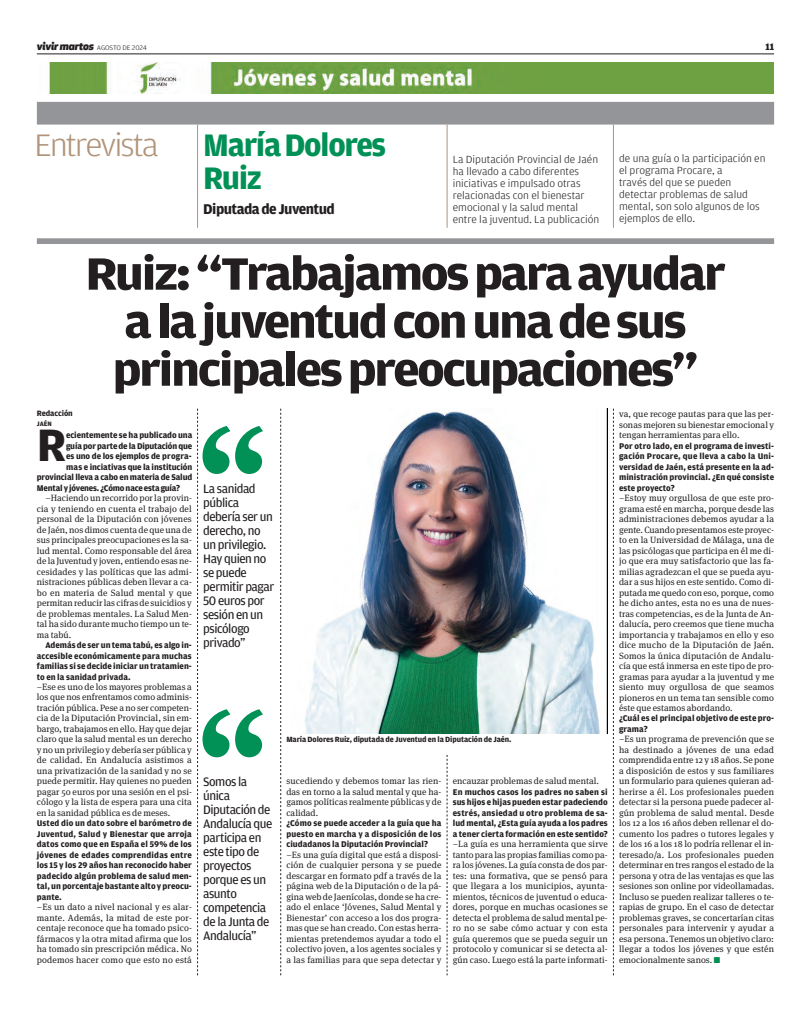
<style>
.page{position:relative;width:811px;height:1021px;background:#fff}
.page>*{position:absolute;margin:0;border:0;box-sizing:border-box;transform-origin:0 0}
.t1{font:180px "Meta Serif OT";color:#019156}
.t2{font:700 48.1px "Amplitude";color:#231f20}
.t3{font:700 48px/48px "Amplitude";letter-spacing:-.05em;color:#231f20;text-align:center;scale:1.1 1}
.t4{font:700 33px/33px "Amplitude";letter-spacing:-.045em;color:#019156}
.t5{font:300 33px "Amplitude";letter-spacing:-.055em;color:#b1947a;scale:1.1 1}
.t6{font:700 15px "Amplitude";letter-spacing:-.035em;color:#231f20}
.t7{font:13px/14px "Amplitude";letter-spacing:-.035em;color:#231f20}
.t8{font:300 11px/12px "Amplitude";color:#231f20;scale:1.05 1}
.t9{font:900 10px "Amplitude";color:#231f20}
.t10{font:9.1px/10.5px "Meta Serif OT";letter-spacing:.005em;color:#231f20;text-align:justify}
.t11{font:700 8.8px/10.5px "Amplitude";color:#231f20;text-align:justify}
.t12{font:700 8.8px "Amplitude";letter-spacing:-.02em;color:#231f20}
.t13{font:700 8.2px "Amplitude";letter-spacing:-.005em;color:#231f20}
.t14{font:700 8px "Amplitude";letter-spacing:-.01em;color:#231f20}
.t15{font:300 7px "Amplitude";letter-spacing:-.01em;color:#231f20;scale:1.1 1}
.t16{font:700 6.8px "Amplitude";color:#231f20}
.s1{font-family:"Apex New";font-weight:800;font-style:italic;font-size:11px}
.s2{color:#019156}
</style>
<div class="page">
<hr style="left:37px;top:54px;width:737px;height:1px;background:#231f20">
<div style="left:37px;top:102px;width:737px;height:23px;background:#939598"></div>
<div style="left:37px;top:238px;width:737px;height:6px;background:#939598"></div>
<hr style="left:197px;top:125px;width:1px;height:103px;background:#b1947a">
<hr style="left:447px;top:125px;width:1px;height:103px;background:#b1947a">
<hr style="left:613px;top:125px;width:1px;height:103px;background:#b1947a">
<img style="left:305px;top:409px;width:303px;height:324px">
<svg style="left:197px;top:408px;width:1px;height:567px"></svg>
<svg style="left:447px;top:755px;width:1px;height:220px"></svg>
<svg style="left:280px;top:408px;width:1px;height:567px"></svg>
<svg style="left:613px;top:408px;width:1px;height:567px"></svg>
<img style="left:49px;top:62px;width:725px;height:32px">
<p class="t15" style="left:37px;top:43px;width:102px"><span class="s1">vivir martos</span> AGOSTO DE 2024</p>
<p class="t9" style="left:765px;top:40px;width:10px">11</p>
<h3 class="t5" style="left:34px;top:125px;width:115px">Entrevista</h3>
<h3 class="t4" style="left:203px;top:128px;width:185px">MaríaDolores<br>Ruiz</h3>
<h3 class="t6" style="left:203px;top:200px;width:133px">Diputada de Juventud</h3>
<p class="t8" style="left:453px;top:153px;width:141px">La Diputación Provincial de Jaén ha llevado a cabo diferentes iniciativas e impulsado otras relacionadas con el bienestar emocional y la salud mental entre la juventud. La publicación</p>
<p class="t8" style="left:619px;top:152px;width:141px">de una guía o la participación en el programa Procare, a<br>través del que se pueden detectar problemas de salud mental, son solo algunos de los ejemplos de ello.</p>
<h3 class="t3" style="left:85px;top:249px;width:584px">Ruiz:“Trabajamosparaayudar alajuventudconunadesus principalespreocupaciones”</h3>
<p class="t13" style="left:37px;top:408px;width:37px">Redacción</p>
<p class="t16" style="left:37px;top:419px;width:17px">JAÉN</p>
<h2 class="t2" style="left:37px;top:416px;width:31px">R</h2>
<p class="t11" style="left:66px;top:430px;width:128px">ecientemente se ha publicado una</p>
<p class="t12" style="left:66px;top:440px;width:128px">guía por parte de la Diputación que</p>
<p class="t11" style="left:66px;top:451px;width:127px">es uno de los ejemplos de progra-</p>
<p class="t11" style="left:66px;top:461px;width:128px">mas e inciativas que la institución</p>
<p class="t11" style="left:37px;top:472px;width:157px">provincial lleva a cabo en materia de Salud</p>
<p class="t12" style="left:37px;top:482px;width:145px">Mental y jóvenes. ¿Cómo nace esta guía?</p>
<p class="t10" style="left:37px;top:493px;width:156px;text-indent:9px">–Haciendo un recorrido por la provin&shy;cia y teniendo en cuenta el trabajo del personal de la Diputación con jóvenes de Jaén, nos dimos cuenta de que una de sus principales preocupaciones es la sa&shy;lud mental. Como responsable del área de la Juventud y joven, entiendo esas ne&shy;cesidades y las políticas que las admi&shy;nistraciones públicas deben llevar a ca&shy;bo en materia de Salud mental y que permitan reducir las cifras de suicidios y de problemas mentales. La Salud Men&shy;tal ha sido durante mucho tiempo un te&shy;ma tabú.</p>
<p class="t11" style="left:37px;top:639px;width:156px;text-indent:9px">Además de ser un tema tabú, es algo in&shy;accesible económicamente para muchas familias si se decide iniciar un tratamien&shy;to en la sanidad privada.</p>
<p class="t10" style="left:37px;top:682px;width:156px">–Ese es uno de los mayores problemas a los que nos enfrentamos como adminis&shy;tración pública. Pese a no ser competen&shy;cia de la Diputación Provincial, sin em&shy;bargo, trabajamos en ello. Hay que dejar claro que la salud mental es un derecho y no un privilegio y debería ser pública y de calidad. En Andalucía asistimos a una privatización de la sanidad y no se puede permitir. Hay quienes no pueden pagar 50 euros por una sesión en el psi&shy;cólogo y la lista de espera para una cita en la sanidad pública es de meses.</p>
<p class="t11" style="left:37px;top:818px;width:156px">Usted dio un dato sobre el barómetro de Juventud, Salud y Bienestar que arroja datos como que en España el 59% de los jóvenes de edades comprendidas entre los 15 y los 29 años han reconocido haber padecido algún problema de salud men&shy;tal, un porcentaje bastante alto y preocu&shy;pante.</p>
<p class="t10" style="left:37px;top:902px;width:156px">–Es un dato a nivel nacional y es alar&shy;mante. Además, la mitad de este por&shy;centaje reconoce que ha tomado psico&shy;fármacos y la otra mitad afirma que los ha tomado sin prescripción médica. No podemos hacer como que esto no está</p>
<h1 class="t1" style="left:192px;top:421px;width:82px">‘‘</h1>
<h3 class="t7" style="left:203px;top:481px;width:72px">La sanidad pública debería ser un derecho, no un privilegio.<br>Hay quien no se puede permitir pagar<br>50 euros por sesión en un psicólogo privado”</h3>
<h1 class="t1" style="left:192px;top:704px;width:82px">‘‘</h1>
<h3 class="t7" style="left:203px;top:774px;width:71px">Somos la única<br>Diputación de<br>Andalucía que participa en este tipo de proyectos porque es un asunto competencia de la Junta de<br>Andalucía”</h3>
<p class="t14" style="left:286px;top:735px;width:226px">María Dolores Ruíz, diputada de Juventud en la Diputación de Jaén.</p>
<p class="t10" style="left:286px;top:776px;width:156px">sucediendo y debemos tomar las rien&shy;das en torno a la salud mental y que ha&shy;gamos políticas realmente públicas y de calidad.</p>
<p class="t11" style="left:286px;top:818px;width:156px">¿Cómo se puede acceder a la guía que ha puesto en marcha y a disposición de los ciudadanos la Diputación Provincial?</p>
<p class="t10" style="left:286px;top:850px;width:156px">–Es una guía digital que está a disposi&shy;ción de cualquier persona y se puede descargar en formato pdf a través de la página web de la Diputación o de la pá&shy;gina web de Jaenícolas, donde se ha cre&shy;ado el enlace ‘Jóvenes, Salud Mental y Bienestar’ con acceso a los dos progra&shy;mas que se han creado. Con estas herra&shy;mientas pretendemos ayudar a todo el colectivo joven, a los agentes sociales y a las familias para que sepa detectar y</p>
<p class="t10" style="left:453px;top:776px;width:148px">encauzar problemas de salud mental.</p>
<p class="t11" style="left:453px;top:786px;width:156px">En muchos casos los padres no saben si sus hijos e hijas pueden estar padeciendo estrés, ansiedad u otro problema de sa&shy;lud mental, ¿Esta guía ayuda a los padres a tener cierta formación en este sentido?</p>
<p class="t10" style="left:453px;top:839px;width:156px">–La guía es una herramienta que sirve tanto para las propias familias como pa&shy;ra los jóvenes. La guía consta de dos par&shy;tes: una formativa, que se pensó para que llegara a los municipios, ayunta&shy;mientos, técnicos de juventud o educa&shy;dores, porque en muchas ocasiones se detecta el problema de salud mental pe&shy;ro no se sabe cómo actuar y con esta guía queremos que se pueda seguir un protocolo y comunicar si se detecta al&shy;gún caso. Luego está la parte informati-</p>
<p class="t10" style="left:619px;top:409px;width:156px">va, que recoge pautas para que las per&shy;sonas mejoren su bienestar emocional y tengan herramientas para ello.</p>
<p class="t11" style="left:619px;top:440px;width:156px">Por otro lado, en el programa de investi&shy;gación Procare, que lleva a cabo la Uni&shy;versidad de Jaén, está presente en la ad&shy;ministración provincial. ¿En qué consiste este proyecto?</p>
<p class="t10" style="left:619px;top:493px;width:156px">–Estoy muy orgullosa de que este pro&shy;grama esté en marcha, porque desde las administraciones debemos ayudar a la gente. Cuando presentamos este proyec&shy;to en la Universidad de Málaga, una de las psicólogas que participa en él me di&shy;jo que era muy satisfactorio que las fa&shy;milias agradezcan el que se pueda ayu&shy;dar a sus hijos en este sentido. Como di&shy;putada me quedo con eso, porque, como he dicho antes, esta no es una de nues&shy;tras competencias, es de la Junta de An&shy;dalucía, pero creemos que tiene mucha importancia y trabajamos en ello y eso dice mucho de la Diputación de Jaén.<br>Somos la única diputación de Andalu&shy;cía que está inmersa en este tipo de pro&shy;gramas para ayudar a la juventud y me siento muy orgullosa de que seamos pioneros en un tema tan sensible como éste que estamos abordando.</p>
<p class="t11" style="left:619px;top:713px;width:156px">¿Cuál es el principal objetivo de este pro&shy;grama?</p>
<p class="t10" style="left:619px;top:734px;width:156px">–Es un programa de prevención que se ha destinado a jóvenes de una edad comprendida entre 12 y 18 años. Se pone a disposición de estos y sus familiares un formulario para quienes quieran ad&shy;herirse a él. Los profesionales pueden detectar si la persona puede padecer al&shy;gún problema de salud mental. Desde los 12 a los 16 años deben rellenar el do&shy;cumento los padres o tutores legales y de los 16 a los 18 lo podría rellenar el in&shy;teresado/a. Los profesionales pueden determinar en tres rangos el estado de la persona y otra de las ventajas es que las sesiones son online por videollamadas.<br>Incluso se pueden realizar talleres o te&shy;rapias de grupo. En el caso de detectar problemas graves, se concertarían citas personales para intervenir y ayudar a esa persona. Tenemos un objetivo claro: llegar a todos los jóvenes y que estén emocionalmente sanos. <span class="s2">■</span></p>
</div>
